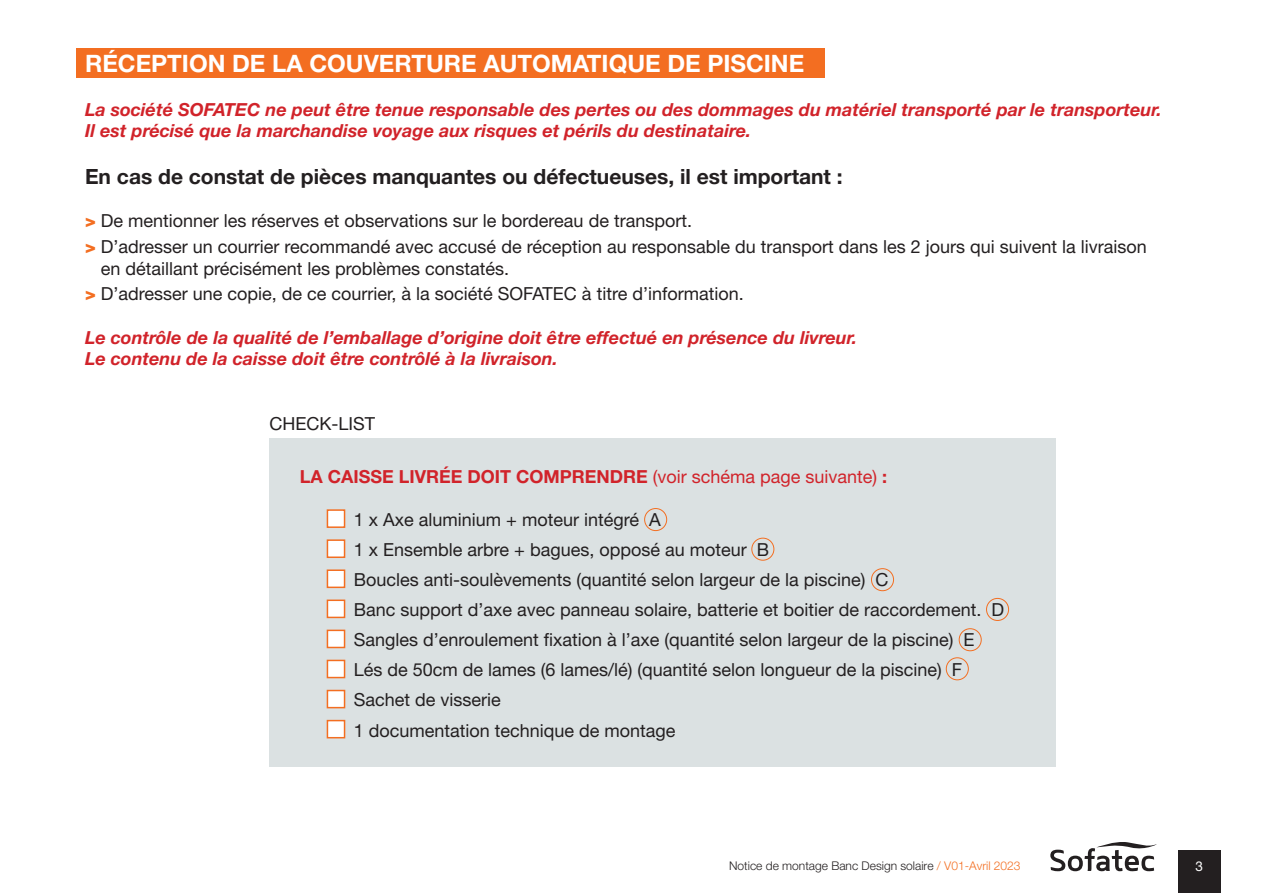
<style>
.page{position:relative;width:1263px;height:893px;background:#fff}
.page>*{position:absolute;margin:0;border:0;box-sizing:border-box;transform-origin:0 0}
.t1{font:24px "Helvetica Neue LT 75 Bd";color:#fff}
.t2{font:21px "Helvetica Neue LT 75 Bd";color:#231f20}
.t3{font:18px/30.2px "Helvetica Neue LT 55 Rm";color:#231f20}
.t4{font:18px/21.6px "Helvetica Neue LT 76 Bd It";color:#d1232a}
.t5{font:18px "Helvetica Neue LT 75 Bd";color:#d1232a}
.t6{font:13.5px "Helvetica Neue LT 55 Rm";color:#fff}
.t7{font:12px "Helvetica Neue LT 45 Lt";color:#231f20}
.s1{font-family:"Helvetica Neue LT 85 Hv";color:#f36e21}
.s2{font-family:"Helvetica Neue LT 55 Rm"}
.s3{color:#f36e21}
</style>
<div class="page">
<div style="left:269px;top:438px;width:787px;height:328px;background:#dbe1e2"></div>
<div style="left:77px;top:48px;width:748px;height:30px;background:#f36e21"></div>
<div style="left:327px;top:509px;width:18px;height:19px;background:#fff;border:2px solid #f36e21"></div>
<div style="left:327px;top:539px;width:18px;height:19px;background:#fff;border:2px solid #f36e21"></div>
<div style="left:327px;top:569px;width:18px;height:19px;background:#fff;border:2px solid #f36e21"></div>
<div style="left:327px;top:599px;width:18px;height:19px;background:#fff;border:2px solid #f36e21"></div>
<div style="left:327px;top:630px;width:18px;height:18px;background:#fff;border:2px solid #f36e21"></div>
<div style="left:327px;top:660px;width:18px;height:18px;background:#fff;border:2px solid #f36e21"></div>
<div style="left:327px;top:720px;width:18px;height:18px;background:#fff;border:2px solid #f36e21"></div>
<div style="left:327px;top:690px;width:18px;height:18px;background:#fff;border:2px solid #f36e21"></div>
<div style="left:751px;top:538px;width:23px;height:23px;border:1px solid #f36e21;border-radius:50%"></div>
<div style="left:871px;top:568px;width:23px;height:23px;border:1px solid #f36e21;border-radius:50%"></div>
<div style="left:644px;top:508px;width:23px;height:23px;border:1px solid #f36e21;border-radius:50%"></div>
<div style="left:959px;top:628px;width:22px;height:23px;border:1px solid #f36e21;border-radius:50%"></div>
<div style="left:986px;top:598px;width:23px;height:23px;border:1px solid #f36e21;border-radius:50%"></div>
<div style="left:946px;top:657px;width:23px;height:23px;border:1px solid #f36e21;border-radius:50%"></div>
<div style="left:1178px;top:850px;width:42px;height:43px;background:#231f20"></div>
<svg style="left:1050px;top:842px;width:107px;height:29px"></svg>
<h1 class="t1" style="left:85px;top:49px;width:721px">RÉCEPTION DE LA COUVERTURE AUTOMATIQUE DE PISCINE</h1>
<p class="t4" style="left:85px;top:98px;width:1078px">La société SOFATEC ne peut être tenue responsable des pertes ou des dommages du matériel transporté par le transporteur.<br>Il est précisé que la marchandise voyage aux risques et périls du destinataire.</p>
<p class="t2" style="left:85px;top:164px;width:759px">En cas de constat de pièces manquantes ou défectueuses, il est important :</p>
<p class="t3" style="left:85px;top:207px;width:1063px;line-height:25.8px"><span class="s1">&gt;</span> De mentionner les réserves et observations sur le bordereau de transport.<br><span class="s1">&gt;</span> D’adresser un courrier recommandé avec accusé de réception au responsable du transport dans les 2 jours qui suivent la livraison</p>
<p class="t3" style="left:85px;top:255px;width:660px;line-height:25.8px;text-indent:16px">en détaillant précisément les problèmes constatés.<br><span class="s1">&gt;</span> D’adresser une copie, de ce courrier, à la société SOFATEC à titre d’information.</p>
<p class="t4" style="left:85px;top:326px;width:773px">Le contrôle de la qualité de l’emballage d’origine doit être effectué en présence du livreur.<br>Le contenu de la caisse doit être contrôlé à la livraison.</p>
<p class="t3" style="left:269px;top:408px;width:107px">CHECK-LIST</p>
<p class="t5" style="left:300px;top:465px;width:589px">LA CAISSE LIVRÉE DOIT COMPRENDRE <span class="s2">(voir schéma page suivante)</span> :</p>
<p class="t3" style="left:354px;top:504px;width:652px">1 x Axe aluminium + moteur intégré A<br>1 x Ensemble arbre + bagues, opposé au moteur B<br>Boucles anti-soulèvements (quantité selon largeur de la piscine) C<br>Banc support d’axe avec panneau solaire, batterie et boitier de raccordement. D Sangles d’enroulement fixation à l’axe (quantité selon largeur de la piscine) E Lés de 50cm de lames (6 lames/lé) (quantité selon longueur de la piscine) F Sachet de visserie<br>1 documentation technique de montage</p>
<p class="t7" style="left:729px;top:859px;width:293px">Notice de montage Banc Design solaire <span class="s3">/ V01-Avril 2023</span></p>
<p class="t6" style="left:1195px;top:858px;width:9px">3</p>
</div>
